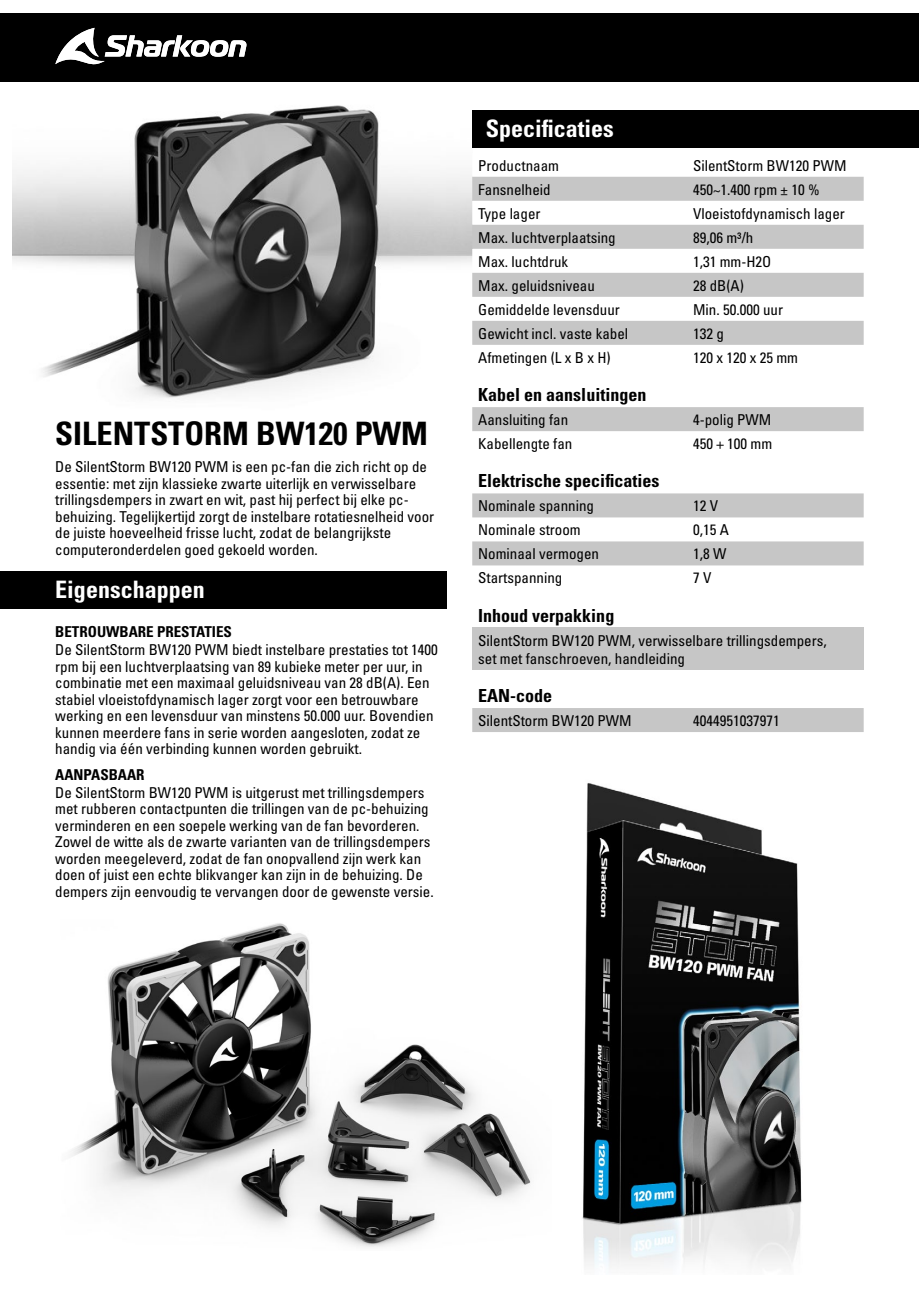
<style>
.page{position:relative;width:919px;height:1289px;background:#fff}
.page>*{position:absolute;margin:0;border:0;box-sizing:border-box;transform-origin:0 0}
.t1{font:32.25px "Univers LTCYR 67 Bold Cond";color:#000}
.t2{font:24px "Univers LTCYR 67 Bold Cond";color:#fff}
.t3{font:18px "Univers LTCYR 67 Bold Cond";color:#000}
.t4{font:condensed 15px/16.5px "Univers LTCYR 57";color:#000}
.t5{font:15px "Univers LTCYR 67 Bold Cond";color:#000}
</style>
<div class="page">
<div style="left:0;top:13px;width:918px;height:68px;background:#000"></div>
<img style="left:13px;top:105px;width:459px;height:293px">
<img style="left:71px;top:923px;width:460px;height:324px">
<img style="left:582px;top:783px;width:220px;height:485px">
<div style="left:0;top:571px;width:446px;height:37px;background:#000"></div>
<div style="left:472px;top:110px;width:446px;height:37px;background:#000"></div>
<svg style="left:472px;top:176px;width:391px;height:1px"></svg>
<svg style="left:472px;top:177px;width:391px;height:168px;fill:#c6c6c6"></svg>
<div style="left:472px;top:407px;width:391px;height:24px;background:#c6c6c6"></div>
<svg style="left:472px;top:565px;width:391px;height:1px"></svg>
<svg style="left:472px;top:493px;width:391px;height:72px"></svg>
<div style="left:472px;top:627px;width:391px;height:42px;background:#c6c6c6"></div>
<div style="left:472px;top:708px;width:391px;height:24px;background:#c6c6c6"></div>
<svg style="left:55px;top:28px;width:191px;height:37px"></svg>
<h1 class="t1" style="left:55px;top:414px;width:374px">SILENTSTORM BW120 PWM</h1>
<p class="t4" style="left:55px;top:458px;width:380px">De SilentStorm BW120 PWM is een pc-fan die zich richt op de essentie: met zijn klassieke zwarte uiterlijk en verwisselbare trillingsdempers in zwart en wit, past hij perfect bij elke pc&shy;behuizing. Tegelijkertijd zorgt de instelbare rotatiesnelheid voor de juiste hoeveelheid frisse lucht, zodat de belangrijkste computeronderdelen goed gekoeld worden.</p>
<h2 class="t2" style="left:55px;top:574px;width:151px">Eigenschappen</h2>
<p class="t5" style="left:55px;top:622px;width:178px">BETROUWBARE PRESTATIES</p>
<p class="t4" style="left:55px;top:641px;width:384px">De SilentStorm BW120 PWM biedt instelbare prestaties tot 1400 rpm bij een luchtverplaatsing van 89 kubieke meter per uur, in combinatie met een maximaal geluidsniveau van 28 dB(A). Een stabiel vloeistofdynamisch lager zorgt voor een betrouwbare werking en een levensduur van minstens 50.000 uur. Bovendien kunnen meerdere fans in serie worden aangesloten, zodat ze handig via één verbinding kunnen worden gebruikt.</p>
<p class="t5" style="left:55px;top:765px;width:91px">AANPASBAAR</p>
<p class="t4" style="left:55px;top:783px;width:380px">De SilentStorm BW120 PWM is uitgerust met trillingsdempers met rubberen contactpunten die trillingen van de pc-behuizing verminderen en een soepele werking van de fan bevorderen.<br>Zowel de witte als de zwarte varianten van de trillingsdempers worden meegeleverd, zodat de fan onopvallend zijn werk kan doen of juist een echte blikvanger kan zijn in de behuizing. De dempers zijn eenvoudig te vervangen door de gewenste versie.</p>
<h2 class="t2" style="left:486px;top:113px;width:130px">Specificaties</h2>
<p class="t4" style="left:478px;top:157px;width:82px">Productnaam</p>
<p class="t4" style="left:693px;top:157px;width:155px">SilentStorm BW120 PWM</p>
<p class="t4" style="left:478px;top:181px;width:74px">Fansnelheid</p>
<p class="t4" style="left:693px;top:181px;width:128px">450~1.400 rpm ± 10 %</p>
<p class="t4" style="left:478px;top:205px;width:64px">Type lager</p>
<p class="t4" style="left:693px;top:205px;width:153px">Vloeistofdynamisch lager</p>
<p class="t4" style="left:478px;top:229px;width:139px">Max. luchtverplaatsing</p>
<p class="t4" style="left:693px;top:229px;width:62px">89,06 m³/h</p>
<p class="t4" style="left:478px;top:253px;width:91px">Max. luchtdruk</p>
<p class="t4" style="left:693px;top:253px;width:80px">1,31 mm-H2O</p>
<p class="t4" style="left:478px;top:277px;width:118px">Max. geluidsniveau</p>
<p class="t4" style="left:693px;top:277px;width:52px">28 dB(A)</p>
<p class="t4" style="left:478px;top:301px;width:143px">Gemiddelde levensduur</p>
<p class="t4" style="left:693px;top:301px;width:91px">Min. 50.000 uur</p>
<p class="t4" style="left:478px;top:325px;width:151px">Gewicht incl. vaste kabel</p>
<p class="t4" style="left:693px;top:325px;width:32px">132 g</p>
<p class="t4" style="left:478px;top:349px;width:134px">Afmetingen (L x B x H)</p>
<p class="t4" style="left:693px;top:349px;width:106px">120 x 120 x 25 mm</p>
<p class="t3" style="left:478px;top:383px;width:170px">Kabel en aansluitingen</p>
<p class="t4" style="left:478px;top:411px;width:91px">Aansluiting fan</p>
<p class="t4" style="left:693px;top:411px;width:80px">4-polig PWM</p>
<p class="t4" style="left:478px;top:435px;width:96px">Kabellengte fan</p>
<p class="t4" style="left:693px;top:435px;width:81px">450 + 100 mm</p>
<p class="t3" style="left:478px;top:470px;width:182px">Elektrische specificaties</p>
<p class="t4" style="left:478px;top:497px;width:117px">Nominale spanning</p>
<p class="t4" style="left:693px;top:497px;width:26px">12 V</p>
<p class="t4" style="left:478px;top:521px;width:104px">Nominale stroom</p>
<p class="t4" style="left:693px;top:521px;width:37px">0,15 A</p>
<p class="t4" style="left:478px;top:545px;width:122px">Nominaal vermogen</p>
<p class="t4" style="left:693px;top:545px;width:35px">1,8 W</p>
<p class="t4" style="left:478px;top:569px;width:86px">Startspanning</p>
<p class="t4" style="left:693px;top:569px;width:20px">7 V</p>
<p class="t3" style="left:478px;top:604px;width:137px">Inhoud verpakking</p>
<p class="t4" style="left:478px;top:631px;width:350px;line-height:18px">SilentStorm BW120 PWM, verwisselbare trillingsdempers, set met fanschroeven, handleiding</p>
<p class="t3" style="left:478px;top:684px;width:75px">EAN-code</p>
<p class="t4" style="left:478px;top:712px;width:155px">SilentStorm BW120 PWM</p>
<p class="t4" style="left:693px;top:712px;width:88px">4044951037971</p>
</div>
